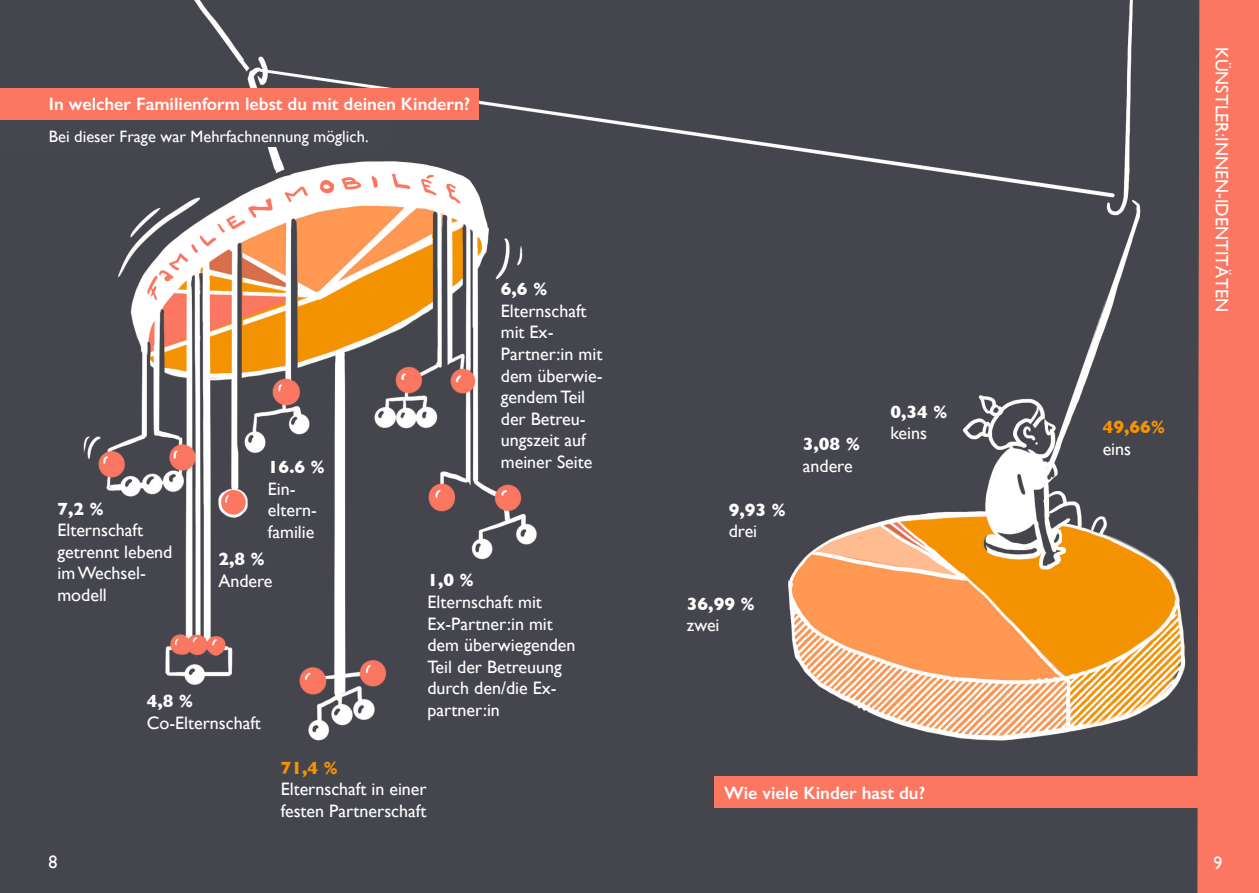
<style>
.page{position:relative;width:1259px;height:893px;background:#fff}
.page>*{position:absolute;margin:0;border:0;box-sizing:border-box;transform-origin:0 0}
.t1{font:18px/21.6px "Gill Sans";color:#fff}
.t2{font:600 18px "Gill Sans";color:#fff}
.t3{font:700 18px "Gill Sans";color:#fff}
.t4{font:700 18px "Gill Sans";color:#f59401}
.t5{font:16.5px "Gill Sans";color:#fff}
</style>
<div class="page">
<img style="left:0;top:0;width:1197px;height:893px">
<div style="left:1197px;top:0;width:62px;height:893px;background:#fb7762"></div>
<div style="left:0;top:115px;width:387px;height:31px;background:#46474e"></div>
<div style="left:714px;top:776px;width:545px;height:32px;background:#fb7762"></div>
<div style="left:0;top:88px;width:478px;height:32px;background:#fb7762"></div>
<p class="t2" style="left:49px;top:94px;width:423px">In welcher Familienform lebst du mit deinen Kindern?</p>
<p class="t5" style="left:49px;top:127px;width:321px">Bei dieser Frage war Mehrfachnennung möglich.</p>
<p class="t3" style="left:57px;top:494px;width:48px">7,2 %</p>
<p class="t1" style="left:57px;top:519px;width:117px">Elternschaft getrennt lebend im Wechsel&shy;modell</p>
<p class="t3" style="left:268px;top:453px;width:58px">16.6 %</p>
<p class="t1" style="left:268px;top:478px;width:51px">Ein&shy;eltern&shy;familie</p>
<p class="t3" style="left:218px;top:545px;width:48px">2,8 %</p>
<p class="t1" style="left:218px;top:570px;width:56px">Andere</p>
<p class="t3" style="left:147px;top:686px;width:48px">4,8 %</p>
<p class="t1" style="left:147px;top:711px;width:116px">Co-Elternschaft</p>
<p class="t3" style="left:501px;top:275px;width:48px">6,6 %</p>
<p class="t1" style="left:501px;top:300px;width:103px">Elternschaft mit Ex-<br>Partner:in mit dem überwie&shy;gendem Teil der Betreu&shy;ungszeit auf meiner Seite</p>
<p class="t3" style="left:427px;top:566px;width:48px">1,0 %</p>
<p class="t1" style="left:427px;top:591px;width:150px">Elternschaft mit<br>Ex-Partner:in mit dem überwiegenden<br>Teil der Betreuung durch den/die Ex&shy;partner:in</p>
<p class="t4" style="left:281px;top:753px;width:59px">71,4 %</p>
<p class="t1" style="left:281px;top:778px;width:147px">Elternschaft in einer festen Partnerschaft</p>
<p class="t3" style="left:729px;top:495px;width:59px">9,93 %</p>
<p class="t1" style="left:729px;top:520px;width:30px">drei</p>
<p class="t3" style="left:803px;top:430px;width:59px">3,08 %</p>
<p class="t1" style="left:803px;top:455px;width:51px">andere</p>
<p class="t3" style="left:687px;top:589px;width:69px">36,99 %</p>
<p class="t1" style="left:687px;top:614px;width:34px">zwei</p>
<p class="t3" style="left:890px;top:397px;width:59px">0,34 %</p>
<p class="t1" style="left:890px;top:422px;width:38px">keins</p>
<p class="t2" style="left:724px;top:782px;width:202px">Wie viele Kinder hast du?</p>
<p class="t4" style="left:1102px;top:413px;width:64px">49,66%</p>
<p class="t1" style="left:1102px;top:438px;width:30px">eins</p>
<p class="t1" style="left:1232px;top:47px;width:267px;rotate:90deg">KÜNSTLER:INNEN-IDENTITÄTEN</p>
<p class="t1" style="left:48px;top:851px;width:10px">8</p>
<p class="t1" style="left:1213px;top:852px;width:10px">9</p>
</div>
